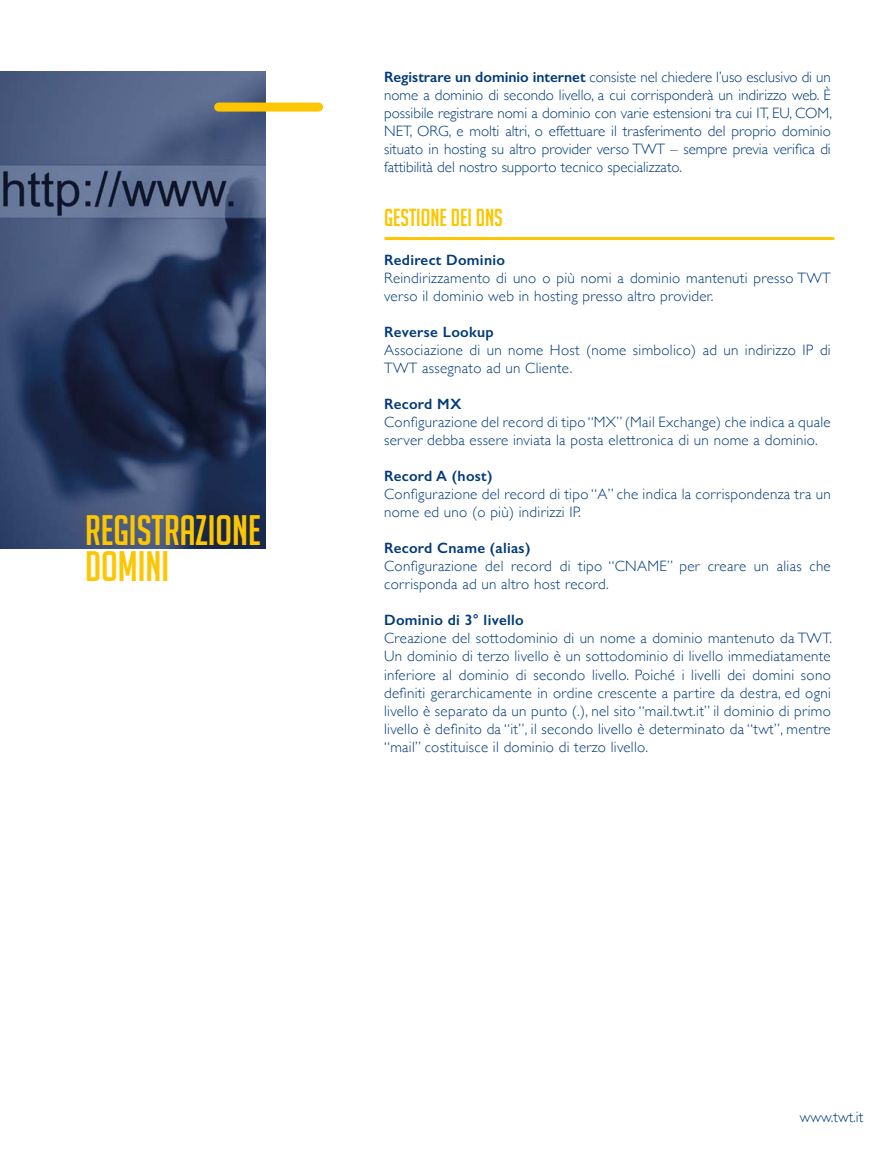
<style>
.page{position:relative;width:893px;height:1149px;background:#fff}
.page>*{position:absolute;margin:0;border:0;box-sizing:border-box;transform-origin:0 0}
.t1{font:41.55px/36px "Big Noodle Titling";color:#fdc600}
.t2{font:24px "Big Noodle Titling";color:#fdc600}
.t3{font:300 15px/18px "Gill Sans";letter-spacing:.02em;color:#003a78}
.t4{font:600 15px "Gill Sans";letter-spacing:.02em;color:#003a78}
.s1{font-weight:600}
</style>
<div class="page">
<hr style="left:386px;top:237px;width:447px;height:3px;background:#fdc600">
<img style="left:0;top:71px;width:265px;height:478px">
<div style="left:219px;top:102px;width:100px;height:9px;background:#fdc600"></div>
<h1 class="t1" style="left:85px;top:512px;width:177px">REGISTRAZIONE<br>DOMINI</h1>
<p class="t3" style="left:384px;top:67px;width:449px;text-align:justify"><span class="s1">Registrare un dominio internet</span> consiste nel chiedere l’uso esclusivo di un nome a dominio di secondo livello, a cui corrisponderà un indirizzo web. È possibile registrare nomi a dominio con varie estensioni tra cui IT, EU, COM, NET, ORG, e molti altri, o effettuare il trasferimento del proprio dominio situato in hosting su altro provider verso TWT – sempre previa verifica di fattibilità del nostro supporto tecnico specializzato.</p>
<h2 class="t2" style="left:384px;top:204px;width:120px">GESTIONE DEI DNS</h2>
<p class="t4" style="left:384px;top:251px;width:122px">Redirect Dominio</p>
<p class="t3" style="left:384px;top:268px;width:448px">Reindirizzamento di uno o più nomi a dominio mantenuti presso TWT verso il dominio web in hosting presso altro provider.</p>
<p class="t4" style="left:384px;top:323px;width:111px">Reverse Lookup</p>
<p class="t3" style="left:384px;top:340px;width:448px">Associazione di un nome Host (nome simbolico) ad un indirizzo IP di<br>TWT assegnato ad un Cliente.</p>
<p class="t4" style="left:384px;top:395px;width:79px">Record MX</p>
<p class="t3" style="left:384px;top:412px;width:448px">Configurazione del record di tipo “MX” (Mail Exchange) che indica a quale server debba essere inviata la posta elettronica di un nome a dominio.</p>
<p class="t4" style="left:384px;top:467px;width:110px">Record A (host)</p>
<p class="t3" style="left:384px;top:484px;width:448px">Configurazione del record di tipo “A” che indica la corrispondenza tra un nome ed uno (o più) indirizzi IP.</p>
<p class="t4" style="left:384px;top:539px;width:148px">Record Cname (alias)</p>
<p class="t3" style="left:384px;top:556px;width:448px">Configurazione del record di tipo “CNAME” per creare un alias che corrisponda ad un altro host record.</p>
<p class="t4" style="left:384px;top:611px;width:141px">Dominio di 3° livello</p>
<p class="t3" style="left:384px;top:628px;width:449px;text-align:justify">Creazione del sottodominio di un nome a dominio mantenuto da TWT.<br>Un dominio di terzo livello è un sottodominio di livello immediatamente inferiore al dominio di secondo livello. Poiché i livelli dei domini sono definiti gerarchicamente in ordine crescente a partire da destra, ed ogni livello è separato da un punto (.), nel sito “mail.twt.it” il dominio di primo livello è definito da “it”, il secondo livello è determinato da “twt”, mentre “mail” costituisce il dominio di terzo livello.</p>
<p class="t3" style="left:800px;top:1107px;width:65px">www.twt.it</p>
</div>
